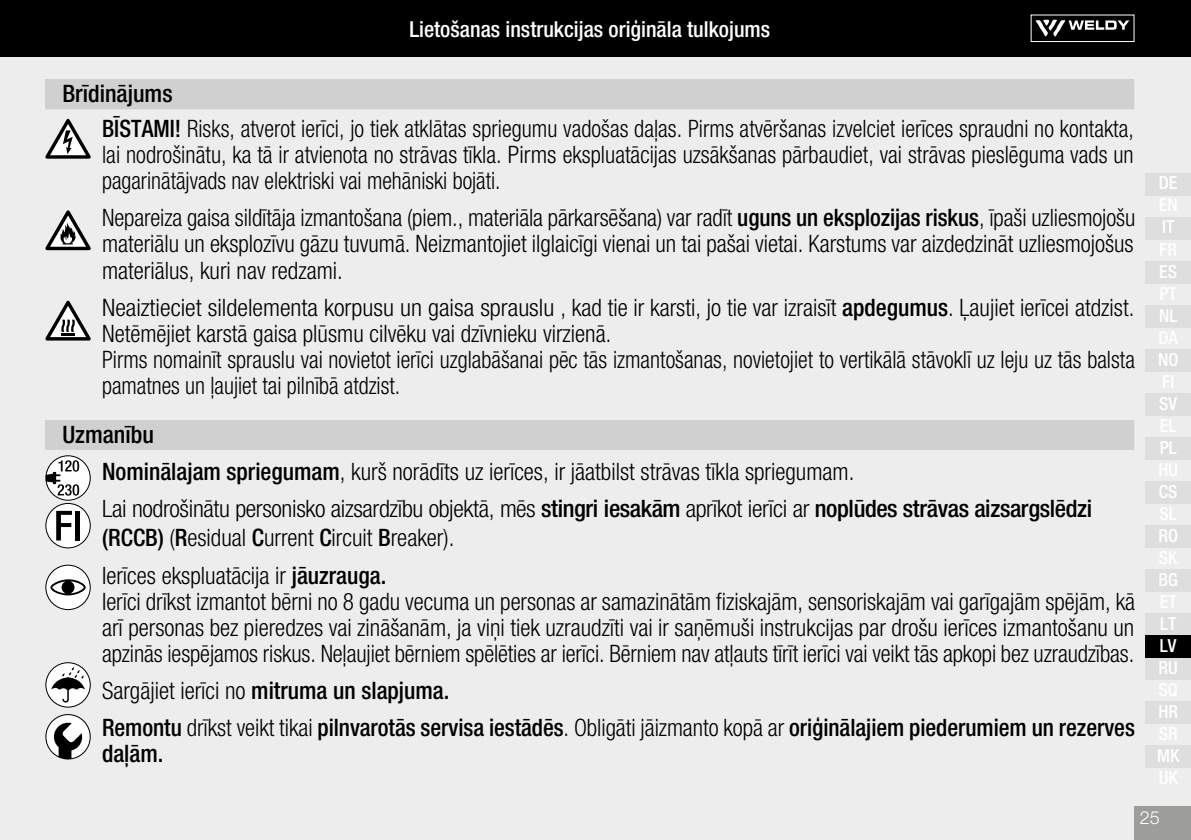
<style>
.page{position:relative;width:1191px;height:840px;background:#fff}
.page>*{position:absolute;margin:0;border:0;box-sizing:border-box;transform-origin:0 0}
.t1{font:300 condensed 24px/26px "Helvetica Neue LTW1 G";color:#000}
.t2{font:300 condensed 24px/26px "Helvetica Neue LTW1 G";color:#000;text-align:justify;scale:.94 1}
.t3{font:300 condensed 24px/26px "Helvetica Neue LTW1 G";color:#000;text-align:justify;scale:.96 1}
.t4{font:500 condensed 24px/37.4px "Helvetica Neue LTW1 G";color:#000}
.t5{font:500 condensed 22px "Helvetica Neue LTW1 G";color:#fff}
.t6{font:500 condensed 18px/22px "Helvetica Neue LTW1 G";color:#fff;text-align:justify}
.t7{font:300 18px "Helvetica Neue LTW1 G";color:#fff}
.s1{font-weight:500}
.s2{font-weight:300}
</style>
<div class="page">
<div style="left:0;top:57px;width:1191px;height:782px;background:#ededed"></div>
<div style="left:0;top:0;width:1191px;height:57px;background:#000"></div>
<div style="left:1134px;top:805px;width:57px;height:34px;background:#9d9d9c"></div>
<svg style="left:1035px;top:19px;width:94px;height:18px"></svg>
<div style="left:1030px;top:15px;width:104px;height:27px;border:1px solid #fff"></div>
<div style="left:1145px;top:173px;width:46px;height:22px;background:#dedede"></div>
<div style="left:1145px;top:217px;width:46px;height:22px;background:#dedede"></div>
<div style="left:1145px;top:261px;width:46px;height:22px;background:#dedede"></div>
<div style="left:1145px;top:305px;width:46px;height:22px;background:#dedede"></div>
<div style="left:1145px;top:349px;width:46px;height:22px;background:#dedede"></div>
<div style="left:1145px;top:393px;width:46px;height:22px;background:#dedede"></div>
<div style="left:1145px;top:437px;width:46px;height:22px;background:#dedede"></div>
<div style="left:1145px;top:481px;width:46px;height:22px;background:#dedede"></div>
<div style="left:1145px;top:525px;width:46px;height:22px;background:#dedede"></div>
<div style="left:1145px;top:569px;width:46px;height:22px;background:#dedede"></div>
<div style="left:1145px;top:613px;width:46px;height:22px;background:#dedede"></div>
<div style="left:1145px;top:657px;width:46px;height:22px;background:#dedede"></div>
<div style="left:1145px;top:701px;width:46px;height:22px;background:#dedede"></div>
<div style="left:1145px;top:745px;width:46px;height:22px;background:#dedede"></div>
<div style="left:1145px;top:635px;width:46px;height:22px;background:#000"></div>
<svg style="left:45px;top:714px;width:46px;height:45px"></svg>
<div style="left:45px;top:79px;width:1089px;height:29px;background:#d0d0d0"></div>
<div style="left:45px;top:81px;width:1089px;height:28px;background:#d0d0d0"></div>
<div style="left:45px;top:420px;width:1089px;height:28px;background:#d0d0d0"></div>
<div style="left:45px;top:421px;width:1089px;height:28px;background:#d0d0d0"></div>
<svg style="left:45px;top:119px;width:46px;height:40px"></svg>
<svg style="left:45px;top:210px;width:46px;height:40px"></svg>
<svg style="left:45px;top:300px;width:46px;height:40px"></svg>
<svg style="left:45px;top:662px;width:46px;height:45px"></svg>
<svg style="left:45px;top:564px;width:46px;height:45px"></svg>
<svg style="left:45px;top:455px;width:46px;height:93px"></svg>
<div style="left:75px;top:510px;width:5px;height:30px;background:#000"></div>
<p class="t4" style="left:62px;top:75px;width:112px">Brīdinājums</p>
<p class="t5" style="left:409px;top:16px;width:362px">Lietošanas instrukcijas oriģināla tulkojums</p>
<p class="t2" style="left:102px;top:116px;width:1099px"><span class="s1">BĪSTAMI!</span> Risks, atverot ierīci, jo tiek atklātas spriegumu vadošas daļas. Pirms atvēršanas izvelciet ierīces spraudni no kontakta, lai nodrošinātu, ka tā ir atvienota no strāvas tīkla. Pirms ekspluatācijas uzsākšanas pārbaudiet, vai strāvas pieslēguma vads un pagarinātājvads nav elektriski vai mehāniski bojāti.</p>
<p class="t3" style="left:102px;top:205px;width:1077px">Nepareiza gaisa sildītāja izmantošana (piem., materiāla pārkarsēšana) var radīt <span class="s1">uguns un eksplozijas riskus</span>, īpaši uzliesmojošu materiālu un eksplozīvu gāzu tuvumā. Neizmantojiet ilglaicīgi vienai un tai pašai vietai. Karstums var aizdedzināt uzliesmojošus materiālus, kuri nav redzami.</p>
<p class="t1" style="left:102px;top:294px;width:1034px">Neaiztieciet sildelementa korpusu un gaisa sprauslu , kad tie ir karsti, jo tie var izraisīt <span class="s1">apdegumus</span>. Ļaujiet ierīcei atdzist.<br>Netēmējiet karstā gaisa plūsmu cilvēku vai dzīvnieku virzienā.<br>Pirms nomainīt sprauslu vai novietot ierīci uzglabāšanai pēc tās izmantošanas, novietojiet to vertikālā stāvoklī uz leju uz tās balsta pamatnes un ļaujiet tai pilnībā atdzist.</p>
<p class="t4" style="left:62px;top:415px;width:93px">Uzmanību</p>
<p class="t1" style="left:102px;top:452px;width:991px;line-height:37.4px"><span class="s1">Nominālajam spriegumam</span>, kurš norādīts uz ierīces, ir jāatbilst strāvas tīkla spriegumam.<br>Lai nodrošinātu personisko aizsardzību objektā, mēs <span class="s1">stingri iesakām</span> aprīkot ierīci ar <span class="s1">noplūdes strāvas aizsargslēdzi</span></p>
<p class="t1" style="left:102px;top:519px;width:354px;line-height:37.4px"><span class="s1">(RCCB)</span> (<span class="s1">R</span>esidual <span class="s1">C</span>urrent <span class="s1">C</span>ircuit <span class="s1">B</span>reaker).<br>Ierīces ekspluatācija ir <span class="s1">jāuzrauga.</span></p>
<p class="t1" style="left:102px;top:588px;width:1034px;text-align:justify">Ierīci drīkst izmantot bērni no 8 gadu vecuma un personas ar samazinātām fiziskajām, sensoriskajām vai garīgajām spējām, kā arī personas bez pieredzes vai zināšanām, ja viņi tiek uzraudzīti vai ir saņēmuši instrukcijas par drošu ierīces izmantošanu un apzinās iespējamos riskus. Neļaujiet bērniem spēlēties ar ierīci. Bērniem nav atļauts tīrīt ierīci vai veikt tās apkopi bez uzraudzības.</p>
<p class="t4" style="left:102px;top:671px;width:1034px"><span class="s2">Sargājiet ierīci no</span> mitruma un slapjuma.<br>Remontu <span class="s2">drīkst veikt tikai</span> pilnvarotās servisa iestādēs<span class="s2">. Obligāti jāizmanto kopā ar</span> oriģinālajiem piederumiem un rezerves</p>
<p class="t4" style="left:102px;top:734px;width:63px">daļām.</p>
<p class="t6" style="left:1159px;top:172px;width:20px">DE</p>
<p class="t6" style="left:1162px;top:216px;width:14px">IT</p>
<p class="t6" style="left:1159px;top:260px;width:19px">ES</p>
<p class="t6" style="left:1159px;top:304px;width:20px">NL</p>
<p class="t6" style="left:1158px;top:348px;width:22px">NO</p>
<p class="t6" style="left:1159px;top:392px;width:20px">SV</p>
<p class="t6" style="left:1159px;top:436px;width:18px">PL</p>
<p class="t6" style="left:1159px;top:480px;width:20px">CS</p>
<p class="t6" style="left:1158px;top:524px;width:21px">RO</p>
<p class="t6" style="left:1158px;top:568px;width:21px">BG</p>
<p class="t6" style="left:1158px;top:612px;width:21px">LT LV RU</p>
<p class="t6" style="left:1158px;top:700px;width:21px">HR</p>
<p class="t6" style="left:1157px;top:744px;width:24px">MK</p>
<p class="t7" style="left:1140px;top:806px;width:22px">25</p>
</div>
